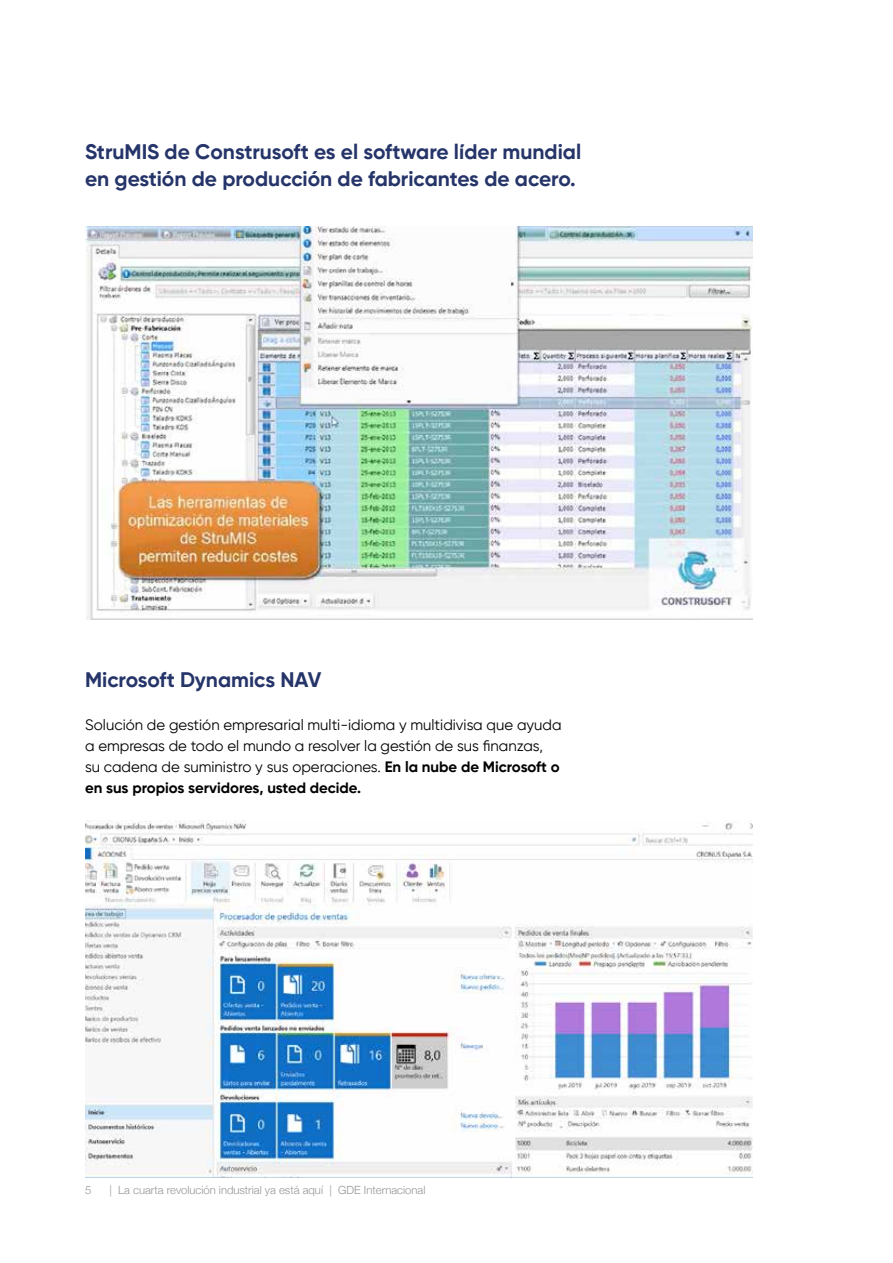
<style>
.page{position:relative;width:893px;height:1263px;background:#fff}
.page>*{position:absolute;margin:0;border:0;box-sizing:border-box;transform-origin:0 0}
.t1{font:700 21px/27px "Gilroy";color:#253469}
.t2{font:15px/21px "Gilroy";color:#000}
.t3{font:300 11.25px "Helvetica Neue";color:#939598}
.s1{font-weight:700}
</style>
<div class="page">
<img style="left:85px;top:227px;width:668px;height:392px">
<img style="left:85px;top:820px;width:668px;height:358px">
<h1 class="t1" style="left:85px;top:138px;width:498px">StruMIS de Construsoft es el software líder mundial en gestión de producción de fabricantes de acero.</h1>
<h1 class="t1" style="left:85px;top:666px;width:238px">Microsoft Dynamics NAV</h1>
<p class="t2" style="left:85px;top:714px;width:478px">Solución de gestión empresarial multi-idioma y multidivisa que ayuda a empresas de todo el mundo a resolver la gestión de sus finanzas, su cadena de suministro y sus operaciones. <span class="s1">En la nube de Microsoft o en sus propios servidores, usted decide.</span></p>
<p class="t3" style="left:85px;top:1181px;width:8px">5</p>
<p class="t3" style="left:109px;top:1181px;width:317px">| La cuarta revolución industrial ya está aquí | GDE Internacional</p>
</div>
